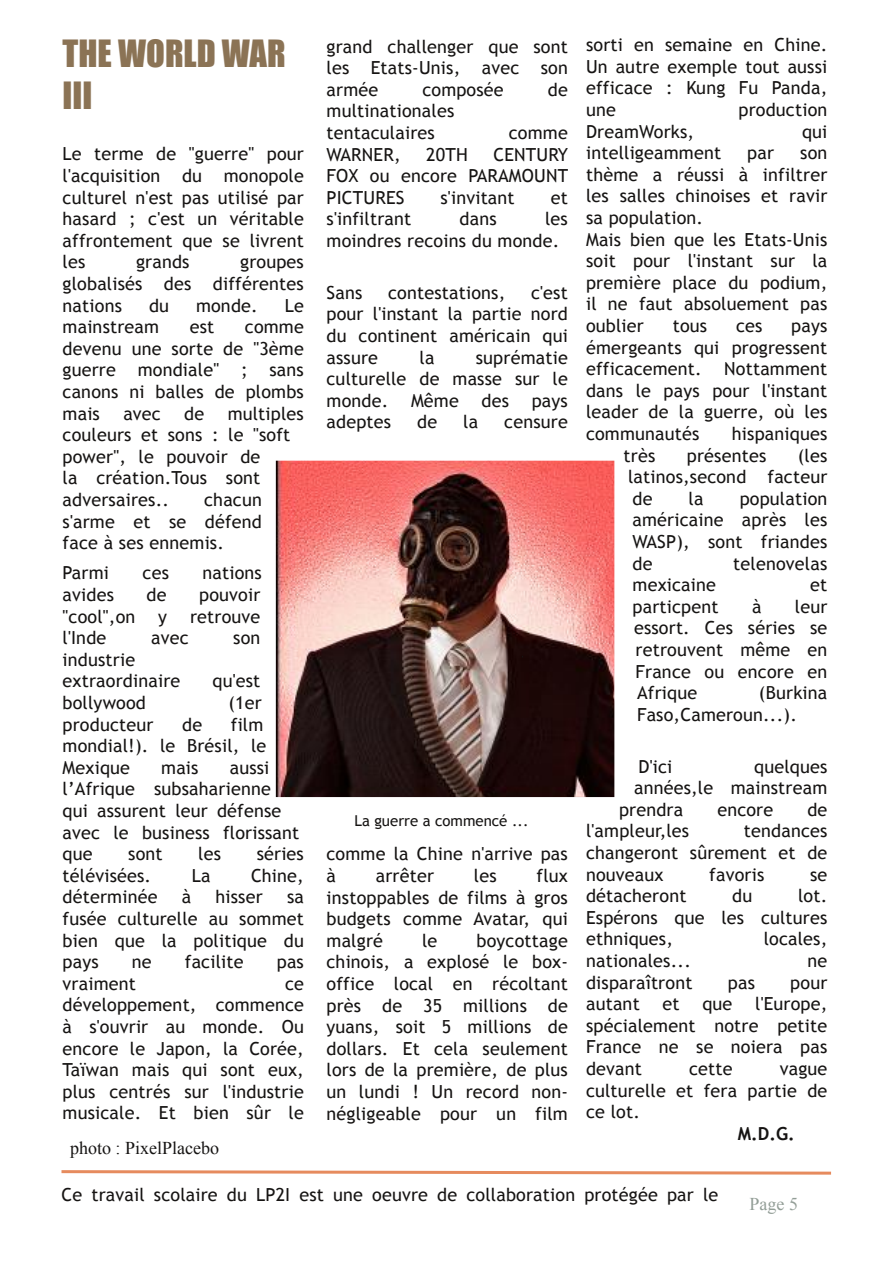
<style>
.page{position:relative;width:893px;height:1263px;background:#fff}
.page>*{position:absolute;margin:0;border:0;box-sizing:border-box;transform-origin:0 0}
.t1{font:34.5px/41.4px "Impact";color:#8b7355}
.t2{font:18px/21.6px "Trebuchet MS";letter-spacing:.01em;color:#161413;text-align:justify}
.t3{font:18px "Times New Roman";color:#161413}
.t4{font:700 18px "Trebuchet MS";color:#161413}
.t5{font:18px "Times New Roman";color:#939e97}
.t6{font:15px "Trebuchet MS";color:#161413}
</style>
<div class="page">
<svg style="left:61px;top:1170px;width:771px;height:5px"></svg>
<img style="left:276px;top:461px;width:338px;height:336px">
<h1 class="t1" style="left:63px;top:33px;width:225px">THE WORLD WAR<br>III</h1>
<p class="t2" style="left:63px;top:143px;width:243px">Le terme de "guerre" pour l'acquisition du monopole culturel n'est pas utilisé par hasard ; c'est un véritable affrontement que se livrent les</p>
<p class="t2" style="left:136px;top:251px;width:55px">grands</p>
<p class="t2" style="left:63px;top:251px;width:243px;text-indent:178px">groupes globalisés des différentes nations</p>
<p class="t2" style="left:149px;top:294px;width:22px">du</p>
<p class="t2" style="left:196px;top:294px;width:63px">monde.</p>
<p class="t2" style="left:285px;top:294px;width:21px">Le</p>
<p class="t2" style="left:63px;top:316px;width:98px">mainstream</p>
<p class="t2" style="left:190px;top:316px;width:26px">est</p>
<p class="t2" style="left:63px;top:316px;width:243px;text-indent:182px">comme devenu une sorte de "3ème guerre mondiale" ; sans canons ni balles de plombs mais</p>
<p class="t2" style="left:63px;top:402px;width:243px;text-align:left;text-indent:165px">multiples couleurs et sons : le "soft power", le pouvoir de<br>la création.Tous sont adversaires..</p>
<p class="t2" style="left:123px;top:402px;width:39px">avec</p>
<p class="t2" style="left:184px;top:402px;width:22px">de</p>
<p class="t2" style="left:63px;top:489px;width:201px;text-indent:142px">chacun s'arme et se défend face à ses ennemis.</p>
<p class="t2" style="left:63px;top:562px;width:48px">Parmi</p>
<p class="t2" style="left:143px;top:562px;width:28px">ces</p>
<p class="t2" style="left:202px;top:562px;width:61px">nations</p>
<p class="t2" style="left:63px;top:584px;width:53px">avides</p>
<p class="t2" style="left:147px;top:584px;width:22px">de</p>
<p class="t2" style="left:199px;top:584px;width:63px">pouvoir</p>
<p class="t2" style="left:63px;top:605px;width:74px">"cool",on</p>
<p class="t2" style="left:158px;top:605px;width:10px">y</p>
<p class="t2" style="left:190px;top:605px;width:72px">retrouve</p>
<p class="t2" style="left:63px;top:627px;width:45px">l'Inde</p>
<p class="t2" style="left:151px;top:627px;width:39px">avec</p>
<p class="t2" style="left:233px;top:627px;width:29px">son</p>
<p class="t2" style="left:63px;top:648px;width:119px">industrie extraordinaire</p>
<p class="t2" style="left:213px;top:670px;width:49px">qu'est</p>
<p class="t2" style="left:63px;top:692px;width:85px">bollywood</p>
<p class="t2" style="left:229px;top:692px;width:35px">(1er</p>
<p class="t2" style="left:63px;top:713px;width:92px">producteur</p>
<p class="t2" style="left:182px;top:713px;width:22px">de</p>
<p class="t2" style="left:63px;top:713px;width:205px;text-align:left;text-indent:168px">film mondial!). le Brésil, le<br>Mexique</p>
<p class="t2" style="left:63px;top:756px;width:238px;text-align:left;text-indent:167px">aussi l’Afrique subsaharienne qui assurent leur défense avec le business florissant que</p>
<p class="t2" style="left:161px;top:756px;width:39px">mais</p>
<p class="t2" style="left:128px;top:843px;width:36px">sont</p>
<p class="t2" style="left:198px;top:843px;width:24px">les</p>
<p class="t2" style="left:257px;top:843px;width:49px">séries</p>
<p class="t2" style="left:63px;top:864px;width:90px">télévisées.</p>
<p class="t2" style="left:192px;top:864px;width:20px">La</p>
<p class="t2" style="left:251px;top:864px;width:54px">Chine,</p>
<p class="t2" style="left:63px;top:886px;width:96px">déterminée</p>
<p class="t2" style="left:182px;top:886px;width:11px">à</p>
<p class="t2" style="left:215px;top:886px;width:49px">hisser</p>
<p class="t2" style="left:63px;top:886px;width:243px;text-indent:224px">sa fusée culturelle au sommet bien que la politique du pays</p>
<p class="t2" style="left:132px;top:951px;width:21px">ne</p>
<p class="t2" style="left:185px;top:951px;width:60px">facilite</p>
<p class="t2" style="left:277px;top:951px;width:29px">pas</p>
<p class="t2" style="left:63px;top:972px;width:75px">vraiment</p>
<p class="t2" style="left:63px;top:972px;width:243px;text-indent:222px">ce développement, commence à s'ouvrir au monde. Ou encore le Japon, la Corée, Taïwan mais qui sont eux, plus centrés sur l'industrie musicale. Et bien sûr le</p>
<p class="t3" style="left:70px;top:1137px;width:150px">photo : PixelPlacebo</p>
<p class="t2" style="left:327px;top:35px;width:243px">grand challenger que sont les Etats-Unis, avec son armée</p>
<p class="t2" style="left:422px;top:79px;width:83px">composée</p>
<p class="t2" style="left:548px;top:79px;width:22px">de</p>
<p class="t2" style="left:327px;top:100px;width:129px">multinationales tentaculaires</p>
<p class="t2" style="left:509px;top:122px;width:60px">comme</p>
<p class="t2" style="left:327px;top:143px;width:76px">WARNER,</p>
<p class="t2" style="left:426px;top:143px;width:43px">20TH</p>
<p class="t2" style="left:327px;top:143px;width:243px;text-indent:167px">CENTURY FOX ou encore PARAMOUNT PICTURES</p>
<p class="t2" style="left:440px;top:187px;width:76px">s'invitant</p>
<p class="t2" style="left:551px;top:187px;width:19px">et</p>
<p class="t2" style="left:327px;top:208px;width:86px">s'infiltrant</p>
<p class="t2" style="left:460px;top:208px;width:39px">dans</p>
<p class="t2" style="left:327px;top:208px;width:243px;text-indent:219px">les moindres recoins du monde.</p>
<p class="t2" style="left:327px;top:282px;width:37px">Sans</p>
<p class="t2" style="left:388px;top:282px;width:119px">contestations,</p>
<p class="t2" style="left:327px;top:282px;width:243px;text-indent:205px">c'est pour l'instant la partie nord du continent américain qui assure</p>
<p class="t2" style="left:327px;top:346px;width:243px;text-indent:149px">suprématie culturelle de masse sur le monde.</p>
<p class="t2" style="left:419px;top:346px;width:16px">la</p>
<p class="t2" style="left:411px;top:390px;width:49px">Même</p>
<p class="t2" style="left:482px;top:390px;width:29px">des</p>
<p class="t2" style="left:532px;top:390px;width:38px">pays</p>
<p class="t2" style="left:327px;top:411px;width:66px">adeptes</p>
<p class="t2" style="left:417px;top:411px;width:22px">de</p>
<p class="t2" style="left:463px;top:411px;width:16px">la</p>
<p class="t2" style="left:504px;top:411px;width:65px">censure</p>
<p class="t6" style="left:354px;top:812px;width:176px">La guerre a commencé ...</p>
<p class="t2" style="left:327px;top:843px;width:243px">comme la Chine n'arrive pas à</p>
<p class="t2" style="left:376px;top:865px;width:60px">arrêter</p>
<p class="t2" style="left:474px;top:865px;width:24px">les</p>
<p class="t2" style="left:327px;top:865px;width:243px;text-indent:210px">flux instoppables de films à gros budgets comme Avatar, qui malgré</p>
<p class="t2" style="left:327px;top:930px;width:243px;text-indent:150px">boycottage chinois, a explosé le box&shy;office local en récoltant près de 35 millions de yuans, soit 5 millions de dollars. Et cela seulement lors de la première, de plus un lundi ! Un record non&shy;négligeable pour un film</p>
<p class="t2" style="left:422px;top:930px;width:17px">le</p>
<p class="t2" style="left:586px;top:34px;width:243px">sorti en semaine en Chine.<br>Un autre exemple tout aussi efficace : Kung Fu Panda, une</p>
<p class="t2" style="left:738px;top:99px;width:90px">production</p>
<p class="t2" style="left:586px;top:120px;width:110px">DreamWorks,</p>
<p class="t2" style="left:802px;top:120px;width:27px">qui</p>
<p class="t2" style="left:586px;top:142px;width:137px">intelligeamment</p>
<p class="t2" style="left:747px;top:142px;width:28px">par</p>
<p class="t2" style="left:586px;top:142px;width:243px;text-align:left;text-indent:214px">son thème a réussi à infiltrer les salles chinoises et ravir sa population.<br>Mais bien que les Etats-Unis soit pour l'instant sur la première place du podium, il ne faut absoluement pas oublier</p>
<p class="t2" style="left:673px;top:315px;width:36px">tous</p>
<p class="t2" style="left:736px;top:315px;width:28px">ces</p>
<p class="t2" style="left:586px;top:315px;width:243px;text-indent:205px">pays émergeants qui progressent efficacement. Nottamment dans le pays pour l'instant leader de la guerre, où les communautés</p>
<p class="t2" style="left:732px;top:423px;width:97px">hispaniques</p>
<p class="t2" style="left:623px;top:444px;width:33px">très</p>
<p class="t2" style="left:687px;top:444px;width:81px">présentes</p>
<p class="t2" style="left:628px;top:444px;width:201px;text-indent:170px">(les latinos,second facteur de</p>
<p class="t2" style="left:632px;top:487px;width:196px;text-indent:107px">population américaine après les WASP), sont friandes de</p>
<p class="t2" style="left:689px;top:487px;width:16px">la</p>
<p class="t2" style="left:733px;top:552px;width:96px">telenovelas</p>
<p class="t2" style="left:632px;top:574px;width:85px">mexicaine</p>
<p class="t2" style="left:810px;top:574px;width:19px">et</p>
<p class="t2" style="left:632px;top:595px;width:88px">particpent</p>
<p class="t2" style="left:752px;top:595px;width:11px">à</p>
<p class="t2" style="left:634px;top:595px;width:195px;text-indent:161px">leur essort. Ces séries se retrouvent même en France ou encore en Afrique</p>
<p class="t2" style="left:637px;top:682px;width:192px;text-indent:122px">(Burkina<br>Faso,Cameroun...).</p>
<p class="t2" style="left:638px;top:755px;width:35px">D'ici</p>
<p class="t2" style="left:754px;top:755px;width:75px">quelques</p>
<p class="t2" style="left:634px;top:777px;width:195px">années,le mainstream</p>
<p class="t2" style="left:619px;top:798px;width:66px">prendra</p>
<p class="t2" style="left:717px;top:798px;width:57px">encore</p>
<p class="t2" style="left:807px;top:798px;width:22px">de</p>
<p class="t2" style="left:586px;top:820px;width:105px">l'ampleur,les</p>
<p class="t2" style="left:586px;top:820px;width:243px;text-indent:158px">tendances changeront sûrement et de nouveaux</p>
<p class="t2" style="left:709px;top:863px;width:57px">favoris</p>
<p class="t2" style="left:810px;top:863px;width:19px">se</p>
<p class="t2" style="left:586px;top:885px;width:102px">détacheront</p>
<p class="t2" style="left:732px;top:885px;width:22px">du</p>
<p class="t2" style="left:586px;top:885px;width:243px;text-indent:212px">lot.<br>Espérons que les cultures ethniques,</p>
<p class="t2" style="left:764px;top:928px;width:65px">locales,</p>
<p class="t2" style="left:586px;top:950px;width:106px">nationales...</p>
<p class="t2" style="left:807px;top:950px;width:21px">ne</p>
<p class="t2" style="left:586px;top:971px;width:108px">disparaîtront</p>
<p class="t2" style="left:728px;top:971px;width:29px">pas</p>
<p class="t2" style="left:790px;top:971px;width:39px">pour</p>
<p class="t2" style="left:586px;top:993px;width:55px">autant</p>
<p class="t2" style="left:662px;top:993px;width:19px">et</p>
<p class="t2" style="left:702px;top:993px;width:32px">que</p>
<p class="t2" style="left:586px;top:993px;width:243px;text-indent:169px">l'Europe, spécialement notre petite France ne se noiera pas devant</p>
<p class="t2" style="left:689px;top:1058px;width:45px">cette</p>
<p class="t2" style="left:586px;top:1058px;width:243px;text-indent:194px">vague culturelle et fera partie de ce lot.</p>
<p class="t4" style="left:738px;top:1123px;width:58px">M.D.G.</p>
<p class="t2" style="left:61px;top:1183px;width:658px">Ce travail scolaire du LP2I est une oeuvre de collaboration protégée par le</p>
<p class="t5" style="left:750px;top:1194px;width:50px">Page 5</p>
</div>
